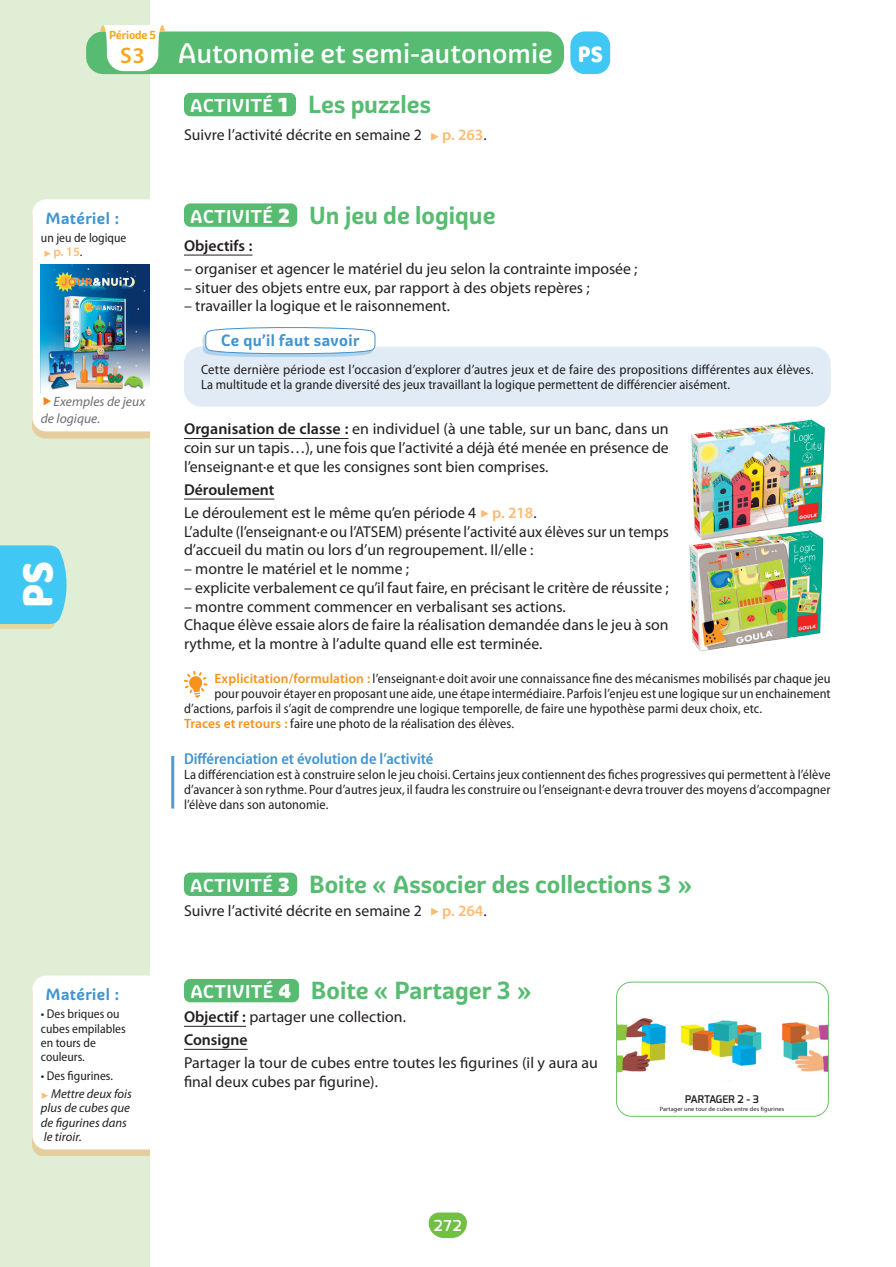
<style>
.page{position:relative;width:896px;height:1267px;background:#fff}
.page>*{position:absolute;margin:0;border:0;box-sizing:border-box;transform-origin:0 0}
.t1{font:46.95px "Baloo";color:#fff;scale:.88 1}
.t2{font:500 27.6px "Graviola";color:#fff}
.t3{font:700 24px "Graviola";color:#57bc71}
.t4{font:600 22.5px "Myriad Pro";color:#f9a51b}
.t5{font:15.75px/18.8px "Myriad Pro";color:#231f20}
.t6{font:600 semi-condensed 15.75px "Myriad Pro";color:#4194d0}
.t7{font:700 15.75px "Graviola";letter-spacing:.025em;color:#4194d0}
.t8{font:600 15.75px "Myriad Pro";color:#231f20}
.t9{font:600 15px "Exo";color:#fff}
.t10{font:semi-condensed 13.5px/15px "Myriad Pro";letter-spacing:.005em;color:#231f20}
.t11{font:italic 13.5px/16.5px "Myriad Pro";letter-spacing:.005em;color:#6c6d70}
.t12{font:semi-condensed 12.75px/14.2px "Myriad Pro";color:#231f20}
.t13{font:italic 12.75px/14.2px "Myriad Pro";color:#231f20}
.t14{font:600 12.75px "Myriad Pro";color:#fcbb74}
.t15{font:700 11.25px "Graviola";letter-spacing:-.02em;color:#f9a51b}
.t16{font:600 10.65px "Exo";color:#231f20}
.t17{font:6.15px "Myriad Pro";letter-spacing:.02em;color:#231f20}
.s1{font-family:"Baloo";font-weight:400;font-size:25.05px}
.s2{font-size:18px;color:#fff}
.s3{font-weight:900;font-size:19.5px;color:#fff}
.s4{color:#fcbb74}
.s5{font-weight:600;color:#fcbb74}
.s6{font-weight:400;font-stretch:semi-condensed;color:#231f20}
.s7{font-weight:600}
.s8{font-weight:600;font-stretch:normal;color:#f7931d}
</style>
<div class="page">
<svg style="left:428px;top:1212px;width:39px;height:26px"></svg>
<div style="left:0;top:0;width:150px;height:1267px;background:#dfeed4"></div>
<div style="left:0;top:550px;width:62px;height:79px;background:#f9a51b;opacity:.3"></div>
<svg style="left:0;top:545px;width:67px;height:79px;background:#49c9f2"></svg>
<div style="left:86px;top:31px;width:478px;height:43px;background:#57bc71;border-radius:17px"></div>
<div style="left:570px;top:31px;width:40px;height:43px;background:#40c7f4;border-radius:14px"></div>
<svg style="left:100px;top:25px;width:65px;height:46px"></svg>
<hr style="left:184px;top:255px;width:68px;height:1px;background:#231f20">
<hr style="left:184px;top:438px;width:164px;height:1px;background:#231f20">
<hr style="left:184px;top:499px;width:90px;height:1px;background:#231f20">
<hr style="left:184px;top:1026px;width:62px;height:1px;background:#231f20">
<hr style="left:184px;top:1049px;width:63px;height:1px;background:#231f20">
<div style="left:184px;top:93px;width:112px;height:23px;background:#57bc71;border-radius:6px"></div>
<div style="left:184px;top:203px;width:113px;height:24px;background:#57bc71;border-radius:6px"></div>
<div style="left:184px;top:347px;width:646px;height:59px;background:#e0ebf6;border-radius:17px"></div>
<div style="left:203px;top:329px;width:170px;height:28px;background:#4194d0;opacity:.3"></div>
<svg style="left:205px;top:327px;width:171px;height:29px"></svg>
<svg style="left:184px;top:671px;width:23px;height:27px"></svg>
<div style="left:184px;top:872px;width:113px;height:24px;background:#57bc71;border-radius:6px"></div>
<div style="left:184px;top:979px;width:115px;height:23px;background:#57bc71;border-radius:6px"></div>
<div style="left:32px;top:206px;width:118px;height:232px;background:#f58220;opacity:.3"></div>
<hr style="left:171px;top:756px;width:3px;height:52px;background:#4e9ed6">
<div style="left:32px;top:982px;width:118px;height:174px;background:#f58220;opacity:.3"></div>
<div style="left:32px;top:975px;width:118px;height:174px;background:#fff"></div>
<img style="left:689px;top:540px;width:134px;height:111px">
<img style="left:691px;top:420px;width:133px;height:120px">
<div style="left:616px;top:981px;width:212px;height:135px;border:1px solid #6bc067;border-radius:15px"></div>
<img style="left:617px;top:1012px;width:210px;height:69px">
<img style="left:32px;top:199px;width:118px;height:232px">
<p class="t15" style="left:109px;top:28px;width:48px">Période 5</p>
<h3 class="t4" style="left:120px;top:43px;width:26px">S3</h3>
<h2 class="t2" style="left:178px;top:36px;width:426px">Autonomie et semi-autonomie <span class="s1">PS</span></h2>
<h3 class="t3" style="left:190px;top:89px;width:242px"><span class="s2">ACTIVITÉ</span> <span class="s3">1</span> Les puzzles</h3>
<p class="t5" style="left:184px;top:126px;width:304px">Suivre l’activité décrite en semaine 2 <span class="s4">✓</span><span class="s5">p. 263</span>.</p>
<p class="t7" style="left:45px;top:208px;width:75px">Matériel :</p>
<p class="t12" style="left:41px;top:231px;width:87px">un jeu de logique</p>
<p class="t14" style="left:43px;top:245px;width:41px">✓p. 15<span class="s6">.</span></p>
<p class="t11" style="left:41px;top:394px;width:106px;text-indent:13px">Exemples de jeux de logique.</p>
<h1 class="t1" style="left:9px;top:608px;width:55px;rotate:-90deg">PS</h1>
<h3 class="t3" style="left:190px;top:200px;width:307px"><span class="s2">ACTIVITÉ</span> <span class="s3">2</span> Un jeu de logique</h3>
<p class="t8" style="left:184px;top:237px;width:70px">Objectifs :</p>
<p class="t5" style="left:184px;top:259px;width:455px">– organiser et agencer le matériel du jeu selon la contrainte imposée ;</p>
<p class="t5" style="left:184px;top:278px;width:407px">– situer des objets entre eux, par rapport à des objets repères ;</p>
<p class="t5" style="left:184px;top:297px;width:267px">– travailler la logique et le raisonnement.</p>
<p class="t7" style="left:221px;top:331px;width:140px">Ce qu’il faut savoir</p>
<p class="t10" style="left:201px;top:362px;width:614px">Cette dernière période est l’occasion d’explorer d’autres jeux et de faire des propositions différentes aux élèves.<br>La multitude et la grande diversité des jeux travaillant la logique permettent de différencier aisément.</p>
<p class="t5" style="left:184px;top:420px;width:486px;text-align:justify"><span class="s7">Organisation de classe :</span> en individuel (à une table, sur un banc, dans un coin sur un tapis…), une fois que l’activité a déjà été menée en présence de l’enseignant·e et que les consignes sont bien comprises.</p>
<p class="t5" style="left:184px;top:478px;width:354px;line-height:23px"><span class="s7">Déroulement<br></span>Le déroulement est le même qu’en période 4 <span class="s4">✓</span><span class="s5">p. 218</span>.</p>
<p class="t5" style="left:184px;top:522px;width:486px">L’adulte (l’enseignant·e ou l’ATSEM) présente l’activité aux élèves sur un temps d’accueil du matin ou lors d’un regroupement. Il/elle :</p>
<p class="t5" style="left:184px;top:560px;width:227px">– montre le matériel et le nomme ;</p>
<p class="t5" style="left:184px;top:578px;width:486px">– explicite verbalement ce qu’il faut faire, en précisant le critère de réussite ;</p>
<p class="t5" style="left:184px;top:597px;width:486px">– montre comment commencer en verbalisant ses actions.<br>Chaque élève essaie alors de faire la réalisation demandée dans le jeu à son rythme, et la montre à l’adulte quand elle est terminée.</p>
<p class="t10" style="left:214px;top:671px;width:617px"><span class="s8">Explicitation/formulation :</span> l’enseignant·e doit avoir une connaissance fine des mécanismes mobilisés par chaque jeu</p>
<p class="t10" style="left:214px;top:686px;width:617px">pour pouvoir étayer en proposant une aide, une étape intermédiaire. Parfois l’enjeu est une logique sur un enchainement</p>
<p class="t10" style="left:184px;top:701px;width:579px">d’actions, parfois il s’agit de comprendre une logique temporelle, de faire une hypothèse parmi deux choix, etc.</p>
<p class="t10" style="left:184px;top:716px;width:332px"><span class="s8">Traces et retours :</span> faire une photo de la réalisation des élèves.</p>
<p class="t6" style="left:184px;top:750px;width:251px">Différenciation et évolution de l’activité</p>
<p class="t10" style="left:184px;top:767px;width:648px;text-align:justify">La différenciation est à construire selon le jeu choisi. Certains jeux contiennent des fiches progressives qui permettent à l’élève d’avancer à son rythme. Pour d’autres jeux, il faudra les construire ou l’enseignant·e devra trouver des moyens d’accompagner l’élève dans son autonomie.</p>
<p class="t16" style="left:465px;top:614px;width:54px">COMPTER 1</p>
<p class="t17" style="left:447px;top:627px;width:91px">Reconstituer le minimonstre du 1</p>
<p class="t16" style="left:406px;top:771px;width:176px">ASSOCIER DES COLLECTIONS 1 - 2 - 3</p>
<p class="t17" style="left:428px;top:784px;width:131px">Associer des collections d'objets aux faces du dé</p>
<p class="t16" style="left:694px;top:774px;width:58px">PARTAGER 1</p>
<p class="t17" style="left:659px;top:787px;width:126px">Partager une tour de cubes entre des figurines</p>
<p class="t7" style="left:45px;top:984px;width:75px">Matériel :</p>
<p class="t12" style="left:41px;top:1007px;width:86px">• Des briques ou cubes empilables en tours de couleurs.</p>
<p class="t12" style="left:41px;top:1068px;width:74px">• Des figurines.</p>
<p class="t13" style="left:41px;top:1087px;width:92px"><span class="s4">✓</span>Mettre deux fois plus de cubes que de figurines dans le tiroir.</p>
<h3 class="t3" style="left:190px;top:869px;width:503px"><span class="s2">ACTIVITÉ</span> <span class="s3">3</span> Boite « Associer des collections 3 »</h3>
<p class="t5" style="left:184px;top:901px;width:304px">Suivre l’activité décrite en semaine 2 <span class="s4">✓</span><span class="s5">p. 264</span>.</p>
<h3 class="t3" style="left:190px;top:975px;width:342px"><span class="s2">ACTIVITÉ</span> <span class="s3">4</span> Boite « Partager 3 »</h3>
<p class="t5" style="left:184px;top:1005px;width:223px;line-height:23px"><span class="s7">Objectif :</span> partager une collection.<br><span class="s7">Consigne</span></p>
<p class="t5" style="left:184px;top:1053px;width:415px">Partager la tour de cubes entre toutes les figurines (il y aura au final deux cubes par figurine).</p>
<p class="t16" style="left:685px;top:1092px;width:75px">PARTAGER 2 - 3</p>
<p class="t17" style="left:659px;top:1106px;width:126px">Partager une tour de cubes entre des figurines</p>
<p class="t9" style="left:433px;top:1215px;width:30px">272</p>
</div>
